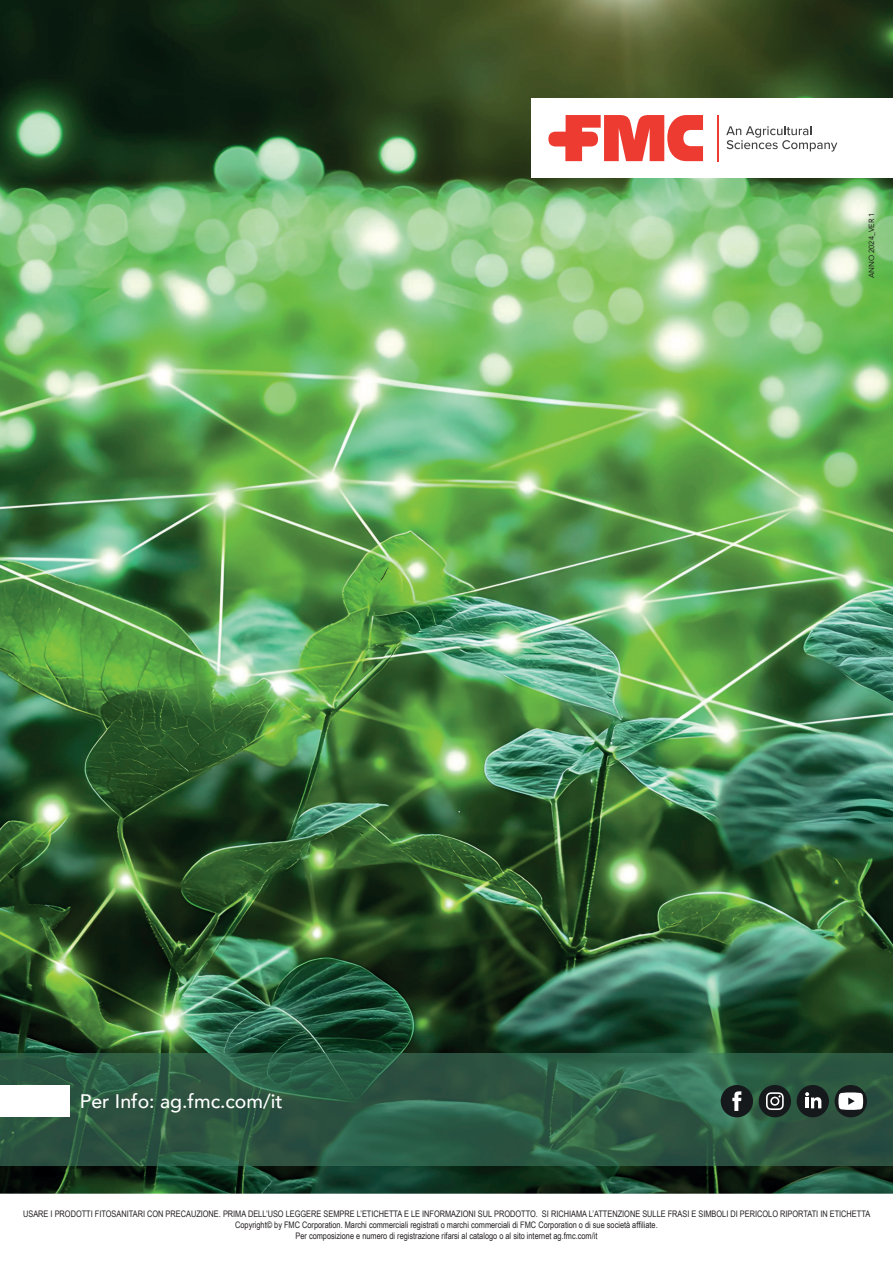
<style>
.page{position:relative;width:893px;height:1263px;background:#fff}
.page>*{position:absolute;margin:0;border:0;box-sizing:border-box;transform-origin:0 0}
.t1{font:500 19.5px "Avenir";color:#fff}
.t2{font:9px/10.8px "Arial Narrow";color:#231f20;text-align:center}
.t3{font:7.5px "Avenir";color:#231f20}
</style>
<div class="page">
<img style="left:0;top:0;width:893px;height:1194px">
<img style="left:0;top:1053px;width:893px;height:113px">
<div style="left:0;top:1085px;width:70px;height:32px;background:#fff"></div>
<div style="left:721px;top:1085px;width:32px;height:32px;background:#16191b;border-radius:50%"></div>
<svg style="left:732px;top:1091px;width:9px;height:20px"></svg>
<div style="left:759px;top:1085px;width:32px;height:32px;background:#16191b;border-radius:50%"></div>
<svg style="left:766px;top:1092px;width:18px;height:18px"></svg>
<div style="left:797px;top:1085px;width:32px;height:32px;background:#16191b;border-radius:50%"></div>
<svg style="left:805px;top:1092px;width:16px;height:16px"></svg>
<div style="left:835px;top:1085px;width:32px;height:32px;background:#16191b;border-radius:50%"></div>
<svg style="left:838px;top:1092px;width:25px;height:18px"></svg>
<div style="left:531px;top:98px;width:362px;height:80px;background:#fff"></div>
<svg style="left:548px;top:115px;width:155px;height:46px"></svg>
<hr style="left:718px;top:115px;width:1px;height:46px;background:#ee3b32">
<svg style="left:726px;top:126px;width:111px;height:26px"></svg>
<h1 class="t1" style="left:80px;top:1084px;width:204px">Per Info: ag.fmc.com/it</h1>
<p class="t3" style="left:866px;top:278px;width:67px;rotate:-90deg">ANNO 2024_VER 1</p>
<p class="t2" style="left:23px;top:1208px;width:849px">USARE I PRODOTTI FITOSANITARI CON PRECAUZIONE. PRIMA DELL’USO LEGGERE SEMPRE L’ETICHETTA E LE INFORMAZIONI SUL PRODOTTO. SI RICHIAMA L’ATTENZIONE SULLE FRASI E SIMBOLI DI PERICOLO RIPORTATI IN ETICHETTA<br>Copyright© by FMC Corporation. Marchi commerciali registrati o marchi commerciali di FMC Corporation o di sue società affiliate.<br>Per composizione e numero di registrazione rifarsi al catalogo o al sito internet ag.fmc.com/it</p>
</div>
